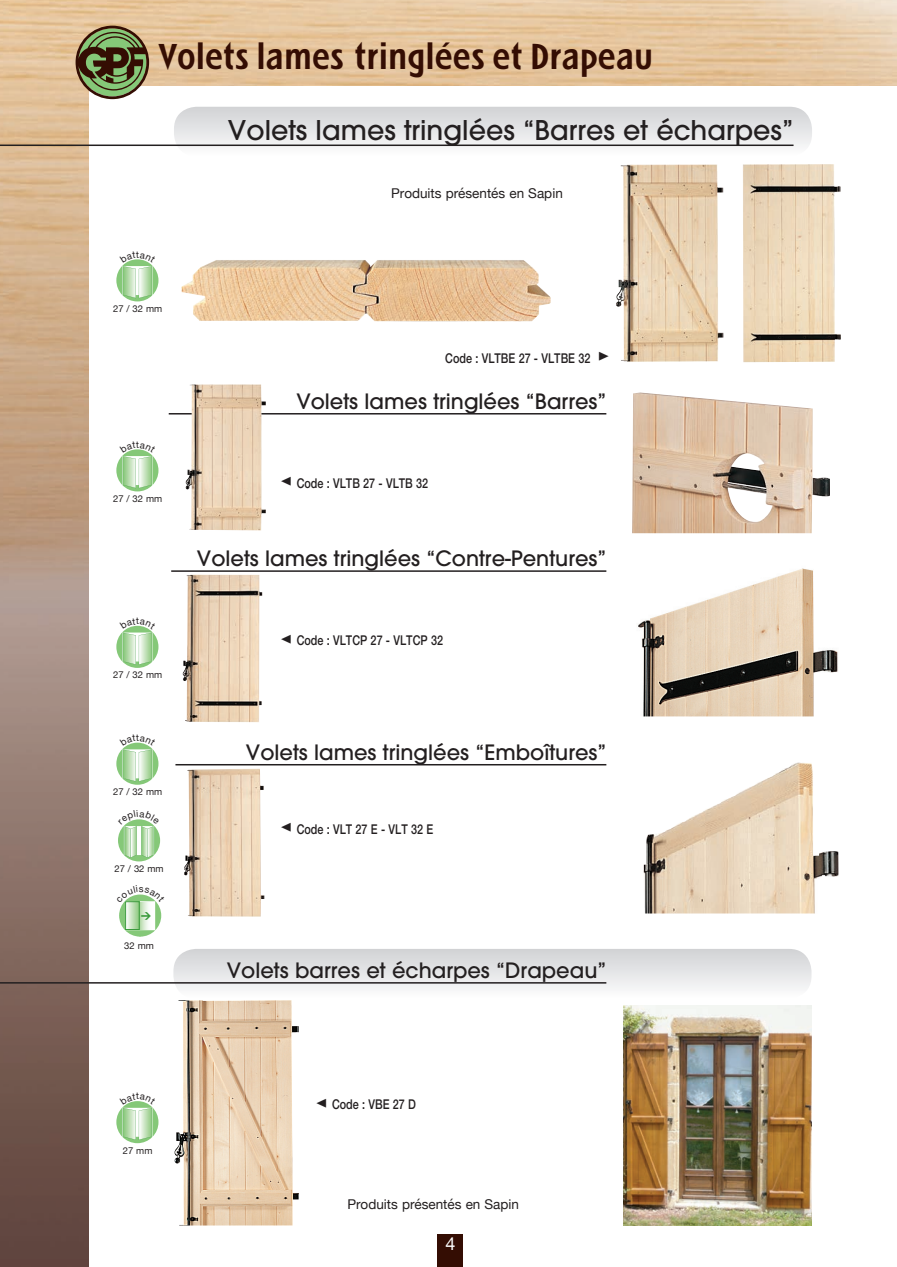
<style>
.page{position:relative;width:897px;height:1267px;background:#fff}
.page>*{position:absolute;margin:0;border:0;box-sizing:border-box;transform-origin:0 0}
.t1{font:500 34.5px "Linotype Spitz";color:#340d03}
.t2{font:500 27px "Avant Garde";color:#231f20}
.t3{font:500 21px "Avant Garde";color:#231f20}
.t4{font:18px "Helvetica Neue";color:#fff}
.t5{font:500 13.5px "Helvetica Neue CE";color:#231f20;scale:.8 1}
.t6{font:13.5px "Helvetica Neue";color:#231f20}
.t7{font:900 10.2px "DIN";color:#3a9a3b}
.t8{font:9.45px "Helvetica Neue";color:#231f20}
</style>
<div class="page">
<img style="left:0;top:0;width:897px;height:1267px">
<div style="left:89px;top:87px;width:808px;height:1180px;background:#fff"></div>
<svg style="left:174px;top:107px;width:638px;height:40px;background:#dfe0e2"></svg>
<img style="left:632px;top:393px;width:198px;height:140px">
<img style="left:616px;top:164px;width:225px;height:198px">
<hr style="left:169px;top:413px;width:437px;height:2px;background:#231f20">
<img style="left:638px;top:568px;width:200px;height:148px">
<hr style="left:171px;top:570px;width:435px;height:2px;background:#231f20">
<img style="left:643px;top:763px;width:195px;height:150px">
<hr style="left:175px;top:764px;width:431px;height:1px;background:#231f20">
<div style="left:438px;top:1235px;width:25px;height:32px;background:#340d03"></div>
<img style="left:181px;top:260px;width:370px;height:61px">
<img style="left:184px;top:769px;width:80px;height:148px">
<img style="left:182px;top:575px;width:80px;height:147px">
<img style="left:185px;top:384px;width:81px;height:146px">
<img style="left:175px;top:1000px;width:124px;height:226px">
<svg style="left:76px;top:26px;width:73px;height:73px;background:#797d54"></svg>
<hr style="left:0;top:145px;width:793px;height:1px;background:#231f20">
<svg style="left:173px;top:949px;width:638px;height:40px"></svg>
<hr style="left:0;top:982px;width:606px;height:2px;background:#231f20">
<img style="left:623px;top:1005px;width:188px;height:221px">
<svg style="left:0;top:1263px;width:5px;height:4px"></svg>
<svg style="left:116px;top:259px;width:42px;height:42px"></svg>
<svg style="left:116px;top:449px;width:42px;height:42px"></svg>
<svg style="left:116px;top:625px;width:42px;height:43px"></svg>
<svg style="left:116px;top:742px;width:42px;height:43px"></svg>
<svg style="left:116px;top:1101px;width:42px;height:42px"></svg>
<svg style="left:118px;top:819px;width:42px;height:42px"></svg>
<svg style="left:119px;top:894px;width:43px;height:43px"></svg>
<h1 class="t1" style="left:159px;top:35px;width:496px">Volets lames tringlées et Drapeau</h1>
<p class="t2" style="left:228px;top:114px;width:567px">Volets lames tringlées “Barres et écharpes”</p>
<p class="t6" style="left:391px;top:184px;width:173px">Produits présentés en Sapin</p>
<p class="t8" style="left:113px;top:302px;width:51px">27 / 32 mm</p>
<p class="t8" style="left:113px;top:492px;width:51px">27 / 32 mm</p>
<p class="t8" style="left:113px;top:668px;width:51px">27 / 32 mm</p>
<p class="t8" style="left:113px;top:785px;width:51px">27 / 32 mm</p>
<p class="t8" style="left:114px;top:861px;width:51px">27 / 32 mm</p>
<p class="t7" style="left:141px;top:908px;width:12px">&gt;</p>
<p class="t8" style="left:124px;top:939px;width:31px">32 mm</p>
<p class="t5" style="left:445px;top:349px;width:183px">Code : VLTBE 27 - VLTBE 32</p>
<p class="t3" style="left:296px;top:388px;width:311px">Volets lames tringlées “Barres”</p>
<p class="t5" style="left:297px;top:475px;width:166px">Code : VLTB 27 - VLTB 32</p>
<p class="t3" style="left:197px;top:545px;width:411px">Volets lames tringlées “Contre-Pentures”</p>
<p class="t5" style="left:297px;top:632px;width:184px">Code : VLTCP 27 - VLTCP 32</p>
<p class="t3" style="left:246px;top:739px;width:362px">Volets lames tringlées “Emboîtures”</p>
<p class="t5" style="left:297px;top:821px;width:172px">Code : VLT 27 E - VLT 32 E</p>
<p class="t3" style="left:227px;top:957px;width:381px">Volets barres et écharpes “Drapeau”</p>
<p class="t8" style="left:123px;top:1143px;width:31px">27 mm</p>
<p class="t5" style="left:332px;top:1096px;width:106px">Code : VBE 27 D</p>
<p class="t6" style="left:347px;top:1194px;width:173px">Produits présentés en Sapin</p>
<p class="t4" style="left:445px;top:1230px;width:12px">4</p>
</div>
